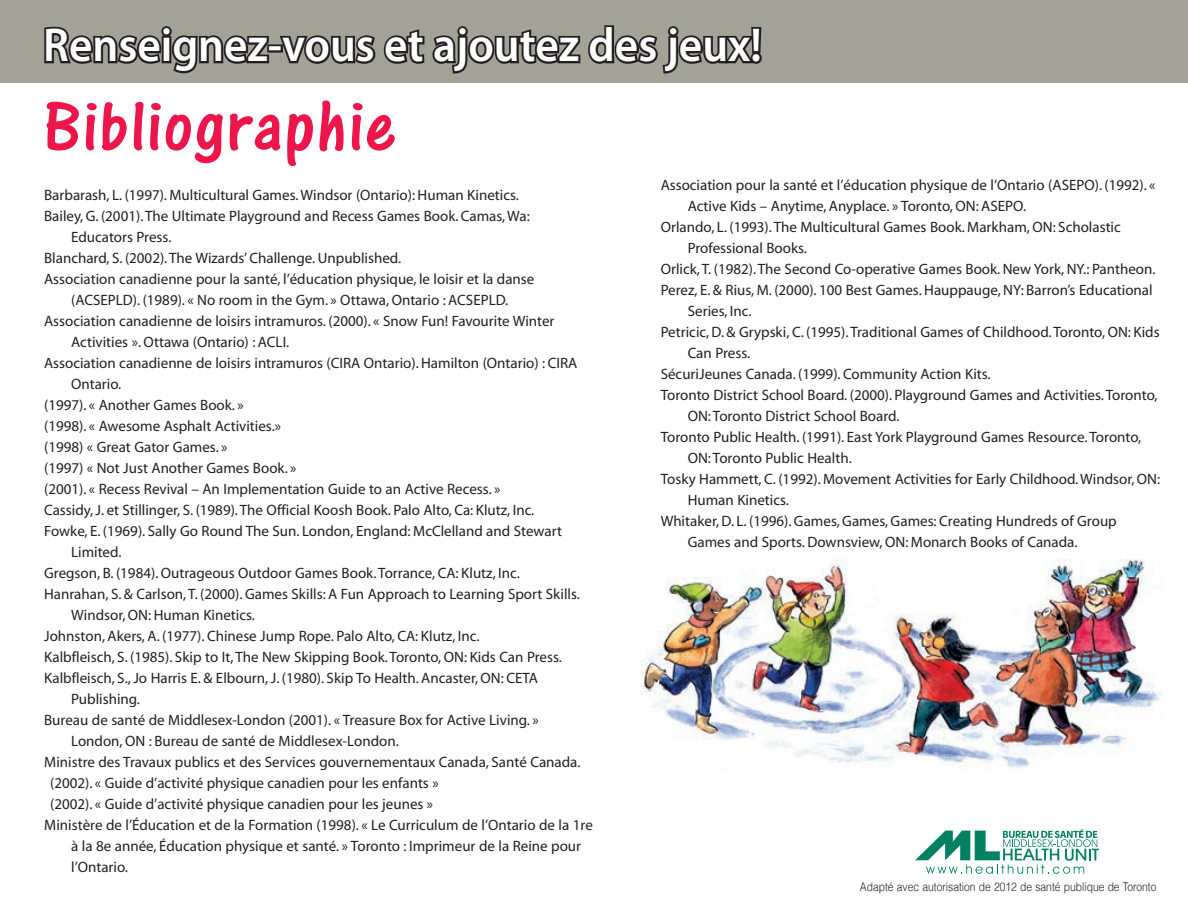
<style>
.page{position:relative;width:1188px;height:918px;background:#fff}
.page>*{position:absolute;margin:0;border:0;box-sizing:border-box;transform-origin:0 0}
.t1{font:75px "One Stroke Script Plain";letter-spacing:.03em;color:#ed164b}
.t2{font:600 47.7px "Myriad Pro";color:#fff;scale:.95 1}
.t3{font:15px "Myriad";color:#231f20}
.t4{font:300 12px "Helvetica";color:#231f20;scale:.86 1}
</style>
<div class="page">
<svg style="left:915px;top:829px;width:184px;height:45px"></svg>
<img style="left:640px;top:560px;width:522px;height:208px">
<div style="left:0;top:0;width:1188px;height:82px;background:#a2a296"></div>
<svg style="left:44px;top:26px;width:226px;height:48px"></svg>
<div style="left:267px;top:44px;width:16px;height:9px;border:4px solid #231f20"></div>
<svg style="left:277px;top:25px;width:485px;height:49px"></svg>
<h2 class="t2" style="left:43px;top:15px;width:758px">Renseignez-vous et ajoutez des jeux!</h2>
<h1 class="t1" style="left:44px;top:81px;width:354px">Bibliographie</h1>
<p class="t3" style="left:44px;top:188px;width:476px">Barbarash, L. (1997). Multicultural Games. Windsor (Ontario): Human Kinetics.</p>
<p class="t3" style="left:44px;top:209px;width:487px">Bailey, G. (2001). The Ultimate Playground and Recess Games Book. Camas, Wa:</p>
<p class="t3" style="left:71px;top:230px;width:102px">Educators Press.</p>
<p class="t3" style="left:44px;top:251px;width:358px">Blanchard, S. (2002). The Wizards’ Challenge. Unpublished.</p>
<p class="t3" style="left:44px;top:272px;width:492px">Association canadienne pour la santé, l’éducation physique, le loisir et la danse</p>
<p class="t3" style="left:71px;top:293px;width:439px">(ACSEPLD). (1989). « No room in the Gym. » Ottawa, Ontario : ACSEPLD.</p>
<p class="t3" style="left:44px;top:314px;width:512px">Association canadienne de loisirs intramuros. (2000). « Snow Fun! Favourite Winter</p>
<p class="t3" style="left:71px;top:335px;width:220px">Activities ». Ottawa (Ontario) : ACLI.</p>
<p class="t3" style="left:44px;top:356px;width:535px">Association canadienne de loisirs intramuros (CIRA Ontario). Hamilton (Ontario) : CIRA</p>
<p class="t3" style="left:71px;top:377px;width:52px">Ontario.</p>
<p class="t3" style="left:44px;top:398px;width:201px">(1997). « Another Games Book. »</p>
<p class="t3" style="left:44px;top:419px;width:238px">(1998). « Awesome Asphalt Activities.»</p>
<p class="t3" style="left:44px;top:440px;width:185px">(1998) « Great Gator Games. »</p>
<p class="t3" style="left:44px;top:461px;width:254px">(1997) « Not Just Another Games Book. »</p>
<p class="t3" style="left:44px;top:482px;width:458px">(2001). « Recess Revival – An Implementation Guide to an Active Recess. »</p>
<p class="t3" style="left:44px;top:503px;width:492px">Cassidy, J. et Stillinger, S. (1989). The Official Koosh Book. Palo Alto, Ca: Klutz, Inc.</p>
<p class="t3" style="left:44px;top:524px;width:519px">Fowke, E. (1969). Sally Go Round The Sun. London, England: McClelland and Stewart</p>
<p class="t3" style="left:71px;top:545px;width:52px">Limited.</p>
<p class="t3" style="left:44px;top:566px;width:477px">Gregson, B. (1984). Outrageous Outdoor Games Book. Torrance, CA: Klutz, Inc.</p>
<p class="t3" style="left:44px;top:587px;width:537px">Hanrahan, S. &amp; Carlson, T. (2000). Games Skills: A Fun Approach to Learning Sport Skills.</p>
<p class="t3" style="left:71px;top:608px;width:185px">Windsor, ON: Human Kinetics.</p>
<p class="t3" style="left:44px;top:629px;width:437px">Johnston, Akers, A. (1977). Chinese Jump Rope. Palo Alto, CA: Klutz, Inc.</p>
<p class="t3" style="left:44px;top:650px;width:519px">Kalbfleisch, S. (1985). Skip to It, The New Skipping Book. Toronto, ON: Kids Can Press.</p>
<p class="t3" style="left:44px;top:671px;width:495px">Kalbfleisch, S., Jo Harris E. &amp; Elbourn, J. (1980). Skip To Health. Ancaster, ON: CETA</p>
<p class="t3" style="left:71px;top:692px;width:70px">Publishing.</p>
<p class="t3" style="left:44px;top:713px;width:496px">Bureau de santé de Middlesex-London (2001). « Treasure Box for Active Living. »</p>
<p class="t3" style="left:71px;top:734px;width:329px">London, ON : Bureau de santé de Middlesex-London.</p>
<p class="t3" style="left:44px;top:755px;width:538px">Ministre des Travaux publics et des Services gouvernementaux Canada, Santé Canada.</p>
<p class="t3" style="left:50px;top:776px;width:390px">(2002). « Guide d’activité physique canadien pour les enfants »</p>
<p class="t3" style="left:50px;top:797px;width:385px">(2002). « Guide d’activité physique canadien pour les jeunes »</p>
<p class="t3" style="left:44px;top:818px;width:550px">Ministère de l’Éducation et de la Formation (1998). « Le Curriculum de l’Ontario de la 1re</p>
<p class="t3" style="left:71px;top:839px;width:511px">à la 8e année, Éducation physique et santé. » Toronto : Imprimeur de la Reine pour</p>
<p class="t3" style="left:71px;top:860px;width:58px">l’Ontario.</p>
<p class="t3" style="left:661px;top:177px;width:496px">Association pour la santé et l’éducation physique de l’Ontario (ASEPO). (1992). «</p>
<p class="t3" style="left:688px;top:198px;width:340px">Active Kids – Anytime, Anyplace. » Toronto, ON: ASEPO.</p>
<p class="t3" style="left:661px;top:219px;width:462px">Orlando, L. (1993). The Multicultural Games Book. Markham, ON: Scholastic</p>
<p class="t3" style="left:688px;top:240px;width:121px">Professional Books.</p>
<p class="t3" style="left:661px;top:261px;width:496px">Orlick, T. (1982). The Second Co-operative Games Book. New York, NY.: Pantheon.</p>
<p class="t3" style="left:661px;top:282px;width:493px">Perez, E. &amp; Rius, M. (2000). 100 Best Games. Hauppauge, NY: Barron’s Educational</p>
<p class="t3" style="left:688px;top:303px;width:65px">Series, Inc.</p>
<p class="t3" style="left:661px;top:324px;width:500px">Petricic, D. &amp; Grypski, C. (1995). Traditional Games of Childhood. Toronto, ON: Kids</p>
<p class="t3" style="left:688px;top:345px;width:64px">Can Press.</p>
<p class="t3" style="left:661px;top:366px;width:331px">SécuriJeunes Canada. (1999). Community Action Kits.</p>
<p class="t3" style="left:661px;top:387px;width:498px">Toronto District School Board. (2000). Playground Games and Activities. Toronto,</p>
<p class="t3" style="left:688px;top:408px;width:213px">ON: Toronto District School Board.</p>
<p class="t3" style="left:661px;top:429px;width:482px">Toronto Public Health. (1991). East York Playground Games Resource. Toronto,</p>
<p class="t3" style="left:688px;top:450px;width:166px">ON: Toronto Public Health.</p>
<p class="t3" style="left:661px;top:471px;width:501px">Tosky Hammett, C. (1992). Movement Activities for Early Childhood. Windsor, ON:</p>
<p class="t3" style="left:688px;top:492px;width:103px">Human Kinetics.</p>
<p class="t3" style="left:661px;top:513px;width:458px">Whitaker, D. L. (1996). Games, Games, Games: Creating Hundreds of Group</p>
<p class="t3" style="left:688px;top:534px;width:391px">Games and Sports. Downsview, ON: Monarch Books of Canada.</p>
<p class="t4" style="left:860px;top:879px;width:346px">Adapté avec autorisation de 2012 de santé publique de Toronto</p>
</div>
